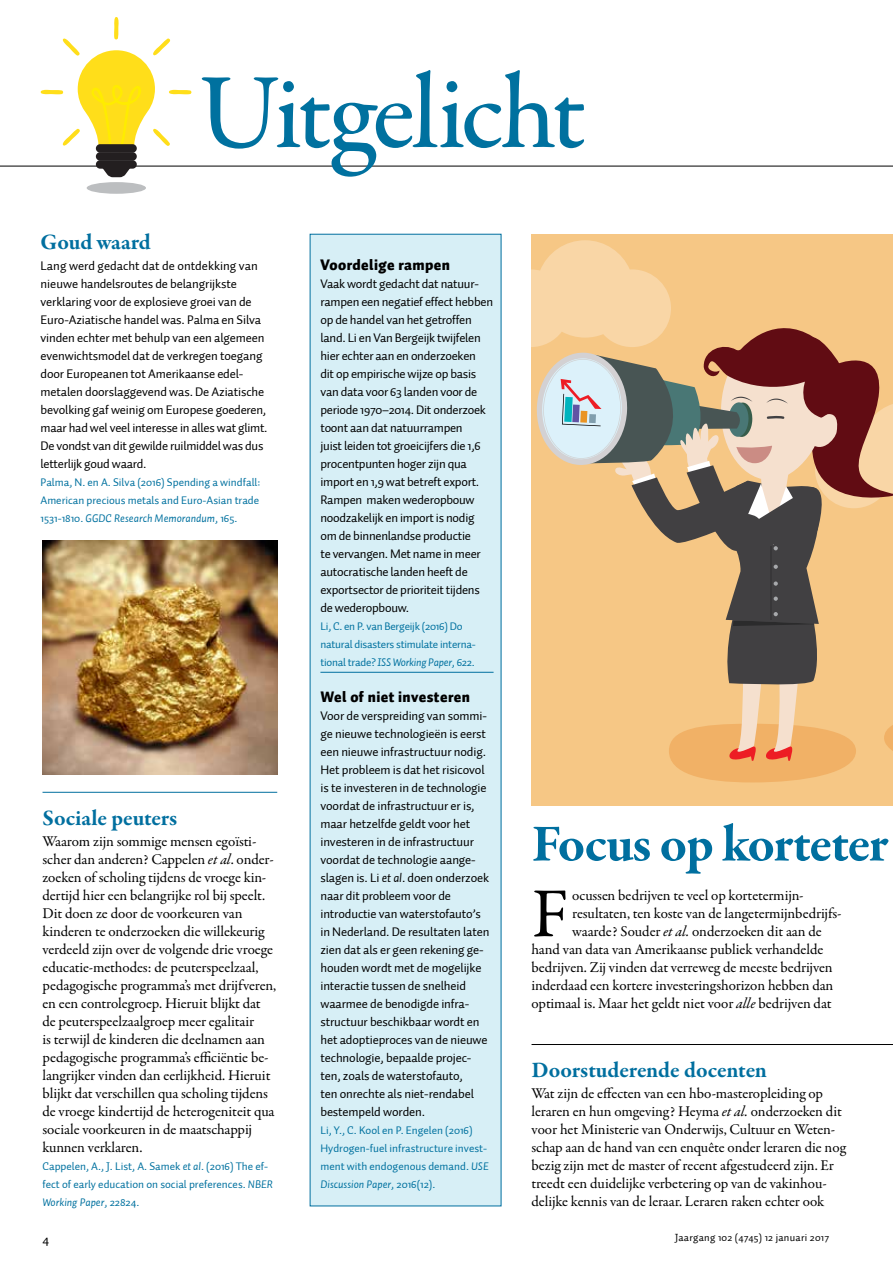
<style>
.page{position:relative;width:893px;height:1263px;background:#fff}
.page>*{position:absolute;margin:0;border:0;box-sizing:border-box;transform-origin:0 0}
.t1{font:500 108px "Garamond Premr Pro";letter-spacing:-.03em;color:#00719f}
.t2{font:70.5px "Garamond Premr Pro";color:#000}
.t3{font:700 53.25px "Garamond Premr Pro";letter-spacing:-.025em;color:#006f9f}
.t4{font:700 22.5px "Garamond Premr Pro";color:#006f9f}
.t5{font:15px/18px "Garamond Premr Pro";letter-spacing:-.005em;color:#000}
.t6{font:900 15px "Auto 1";letter-spacing:.025em;color:#000}
.t7{font:13.5px "Auto 1";color:#000}
.t8{font:12.75px/18px "Auto 1";letter-spacing:-.01em;color:#000}
.t9{font:11.25px/18px "Auto 1";color:#00719f}
.t10{font:11.25px/18px "Auto 1";letter-spacing:-.02em;color:#00719f}
.t11{font:10.5px "Auto 1";letter-spacing:.025em;color:#000}
.s1{font-style:italic}
</style>
<div class="page">
<div style="left:310px;top:234px;width:191px;height:972px;background:#d7eff6"></div>
<hr style="left:43px;top:792px;width:234px;height:1px;background:#006f9f">
<hr style="left:320px;top:672px;width:174px;height:1px;background:#006f9f">
<hr style="left:0;top:166px;width:893px;height:1px;background:#000">
<hr style="left:531px;top:1044px;width:362px;height:1px;background:#000">
<div style="left:87px;top:182px;width:59px;height:12px;background:#bcbec0;border-radius:50%"></div>
<svg style="left:103px;top:169px;width:27px;height:8px"></svg>
<div style="left:96px;top:152px;width:41px;height:9px;background:#231f20;border-radius:4px"></div>
<div style="left:96px;top:160px;width:41px;height:9px;background:#231f20;border-radius:4px"></div>
<svg style="left:41px;top:17px;width:150px;height:136px"></svg>
<div style="left:531px;top:234px;width:362px;height:572px;background:#f6c785"></div>
<svg style="left:531px;top:240px;width:362px;height:542px"></svg>
<div style="left:589px;top:414px;width:7px;height:9px;background:#809ead"></div>
<img style="left:43px;top:540px;width:234px;height:234px">
<p class="t1" style="left:198px;top:48px;width:390px">Uitgelicht</p>
<p class="t4" style="left:41px;top:228px;width:112px">Goud waard</p>
<p class="t8" style="left:41px;top:257px;width:229px">Lang werd gedacht dat de ontdekking van nieuwe handelsroutes de belangrijkste verklaring voor de explosieve groei van de Euro-Aziatische handel was. Palma en Silva vinden echter met behulp van een algemeen evenwichtsmodel dat de verkregen toegang door Europeanen tot Amerikaanse edel&shy;metalen doorslaggevend was. De Aziatische bevolking gaf weinig om Europese goederen, maar had wel veel interesse in alles wat glimt.<br>De vondst van dit gewilde ruilmiddel was dus letterlijk goud waard.</p>
<p class="t9" style="left:41px;top:473px;width:221px;text-align:justify">Palma, N. en A. Silva (2016) Spending a windfall:<br>American precious metals and Euro-Asian trade 1531-1810. <span class="s1">GGDC Research Memorandum</span>, 165.</p>
<p class="t4" style="left:43px;top:804px;width:136px">Sociale peuters</p>
<p class="t5" style="left:43px;top:833px;width:235px">Waarom zijn sommige mensen egoïsti&shy;scher dan anderen? Cappelen <span class="s1">et al</span>. onder&shy;zoeken of scholing tijdens de vroege kin&shy;dertijd hier een belangrijke rol bij speelt.<br>Dit doen ze door de voorkeuren van kinderen te onderzoeken die willekeurig verdeeld zijn over de volgende drie vroege educatie-methodes: de peuterspeelzaal, pedagogische programma’s met drijfveren, en een controlegroep. Hieruit blijkt dat de peuterspeelzaalgroep meer egalitair<br>is terwijl de kinderen die deelnamen aan pedagogische programma’s efficiëntie be&shy;langrijker vinden dan eerlijkheid. Hieruit blijkt dat verschillen qua scholing tijdens de vroege kindertijd de heterogeniteit qua sociale voorkeuren in de maatschappij kunnen verklaren.</p>
<p class="t9" style="left:43px;top:1157px;width:232px">Cappelen, A., J. List, A. Samek <span class="s1">et al</span>. (2016) The ef&shy;fect of early education on social preferences. <span class="s1">NBER<br>Working Paper</span>, 22824.</p>
<p class="t6" style="left:320px;top:255px;width:131px">Voordelige rampen</p>
<p class="t8" style="left:320px;top:275px;width:174px">Vaak wordt gedacht dat natuur&shy;rampen een negatief effect hebben op de handel van het getroffen land. Li en Van Bergeijk twijfelen hier echter aan en onderzoeken<br>dit op empirische wijze op basis van data voor 63 landen voor de periode 1970–2014. Dit onderzoek toont aan dat natuurrampen<br>juist leiden tot groeicijfers die 1,6 procentpunten hoger zijn qua import en 1,9 wat betreft export.<br>Rampen maken wederopbouw noodzakelijk en import is nodig om de binnenlandse productie<br>te vervangen. Met name in meer autocratische landen heeft de exportsector de prioriteit tijdens de wederopbouw.</p>
<p class="t10" style="left:320px;top:617px;width:156px">Li, C. en P. van Bergeijk (2016) Do natural disasters stimulate interna&shy;tional trade? <span class="s1">ISS Working Paper</span>, 622.</p>
<p class="t6" style="left:320px;top:687px;width:151px">Wel of niet investeren</p>
<p class="t8" style="left:320px;top:707px;width:171px">Voor de verspreiding van sommi&shy;ge nieuwe technologieën is eerst een nieuwe infrastructuur nodig.<br>Het probleem is dat het risicovol is te investeren in de technologie voordat de infrastructuur er is, maar hetzelfde geldt voor het investeren in de infrastructuur voordat de technologie aange&shy;slagen is. Li <span class="s1">et al</span>. doen onderzoek naar dit probleem voor de introductie van waterstofauto’s in Nederland. De resultaten laten zien dat als er geen rekening ge&shy;houden wordt met de mogelijke interactie tussen de snelheid waarmee de benodigde infra&shy;structuur beschikbaar wordt en het adoptieproces van de nieuwe technologie, bepaalde projec&shy;ten, zoals de waterstofauto,<br>ten onrechte als niet-rendabel bestempeld worden.</p>
<p class="t9" style="left:320px;top:1121px;width:170px">Li, Y., C. Kool en P. Engelen (2016)<br>Hydrogen-fuel infrastructure invest&shy;ment with endogenous demand. <span class="s1">USE Discussion Paper</span>, 2016(12).</p>
<p class="t3" style="left:531px;top:811px;width:358px">Focus op korteter</p>
<p class="t2" style="left:531px;top:871px;width:39px">F</p>
<p class="t5" style="left:572px;top:887px;width:233px">ocussen bedrijven te veel op kortetermijn-</p>
<p class="t5" style="left:572px;top:905px;width:271px">resultaten, ten koste van de langetermijnbedrijfs-</p>
<p class="t5" style="left:572px;top:923px;width:251px">waarde? Souder <span class="s1">et al.</span> onderzoeken dit aan de</p>
<p class="t5" style="left:531px;top:941px;width:293px">hand van data van Amerikaanse publiek verhandelde</p>
<p class="t5" style="left:531px;top:959px;width:303px">bedrijven. Zij vinden dat verreweg de meeste bedrijven</p>
<p class="t5" style="left:531px;top:977px;width:303px">inderdaad een kortere investeringshorizon hebben dan</p>
<p class="t5" style="left:531px;top:995px;width:302px">optimaal is. Maar het geldt niet voor <span class="s1">alle</span> bedrijven dat</p>
<p class="t4" style="left:531px;top:1056px;width:237px">Doorstuderende docenten</p>
<p class="t5" style="left:531px;top:1085px;width:316px">Wat zijn de effecten van een hbo-masteropleiding op leraren en hun omgeving? Heyma <span class="s1">et al.</span> onderzoeken dit voor het Ministerie van Onderwijs, Cultuur en Weten&shy;schap aan de hand van een enquête onder leraren die nog bezig zijn met de master of recent afgestudeerd zijn. Er treedt een duidelijke verbetering op van de vakinhou&shy;delijke kennis van de leraar. Leraren raken echter ook</p>
<p class="t7" style="left:43px;top:1231px;width:8px">4</p>
<p class="t11" style="left:675px;top:1231px;width:156px">Jaargang 102 (4745) 12 januari 2017</p>
</div>
